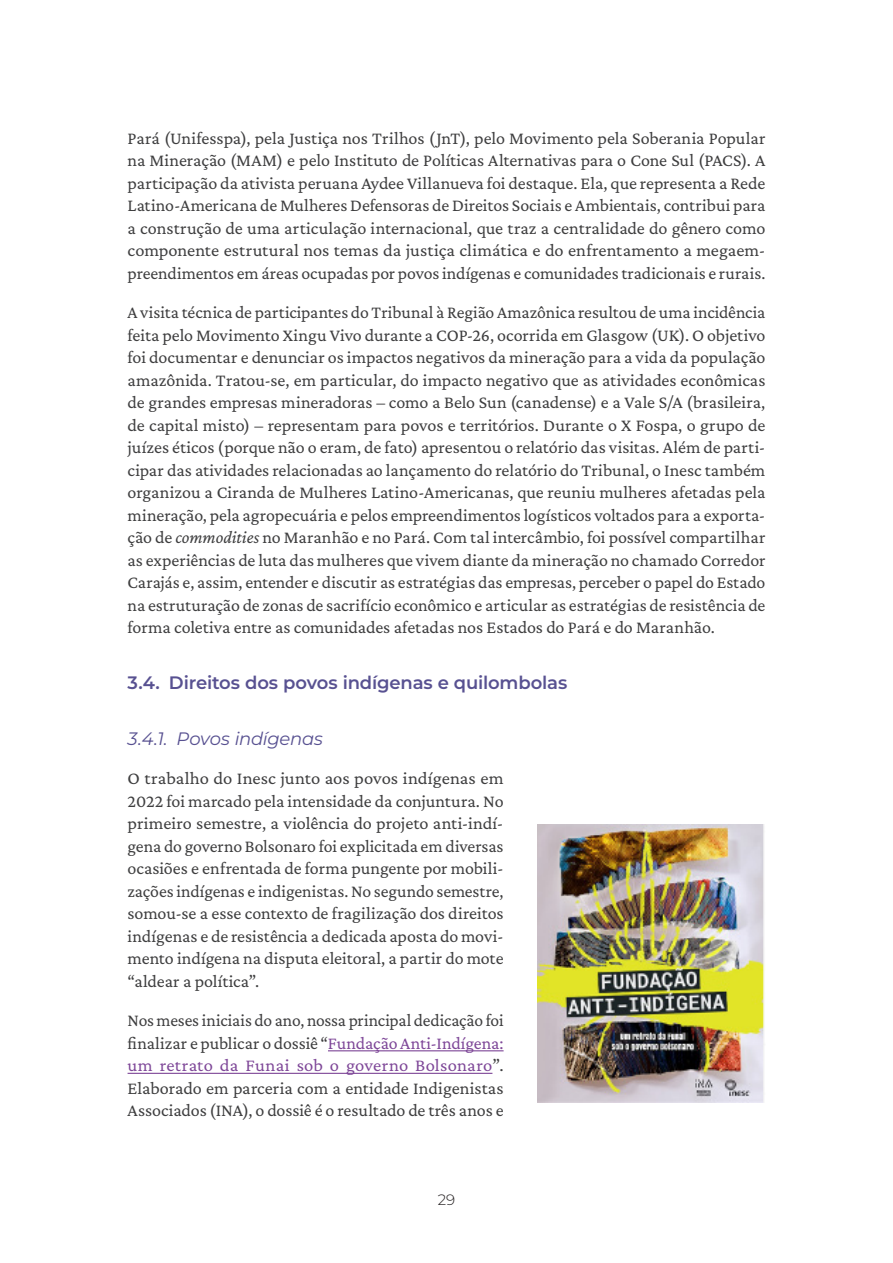
<style>
.page{position:relative;width:893px;height:1263px;background:#fff}
.page>*{position:absolute;margin:0;border:0;box-sizing:border-box;transform-origin:0 0}
.Texto{font:18px/22.5px "Crimson Pro";color:#3e3e3f;text-align:justify}
.t1{font:600 18px "Montserrat";letter-spacing:-.01em;color:#585191}
.t2{font:italic 18px "Montserrat";letter-spacing:-.015em;color:#585191}
.t3{font:300 15px "Montserrat";color:#231f20}
.s1{font-style:italic}
.s2{color:#7e4798}
</style>
<div class="page">
<hr style="left:328px;top:1050px;width:176px;height:1px;background:#7e4798">
<hr style="left:128px;top:1073px;width:364px;height:1px;background:#7e4798">
<img style="left:538px;top:824px;width:227px;height:278px">
<p class="Texto" style="left:128px;top:126px;width:639px;text-align:left">Pará (Unifesspa), pela Justiça nos Trilhos (JnT), pelo Movimento pela Soberania Popular na Mineração (MAM) e pelo Instituto de Políticas Alternativas para o Cone Sul (PACS). A participação da ativista peruana Aydee Villanueva foi destaque. Ela, que representa a Rede Latino-Americana de Mulheres Defensoras de Direitos Sociais e Ambientais, contribui para a construção de uma articulação internacional, que traz a centralidade do gênero como componente estrutural nos temas da justiça climática e do enfrentamento a megaem&shy;preendimentos em áreas ocupadas por povos indígenas e comunidades tradicionais e rurais.</p>
<p class="Texto" style="left:128px;top:301px;width:639px">A visita técnica de participantes do Tribunal à Região Amazônica resultou de uma incidência feita pelo Movimento Xingu Vivo durante a COP-26, ocorrida em Glasgow (UK). O objetivo foi documentar e denunciar os impactos negativos da mineração para a vida da população amazônida. Tratou-se, em particular, do impacto negativo que as atividades econômicas de grandes empresas mineradoras – como a Belo Sun (canadense) e a Vale S/A (brasileira, de capital misto) – representam para povos e territórios. Durante o X Fospa, o grupo de juízes éticos (porque não o eram, de fato) apresentou o relatório das visitas. Além de parti&shy;cipar das atividades relacionadas ao lançamento do relatório do Tribunal, o Inesc também organizou a Ciranda de Mulheres Latino-Americanas, que reuniu mulheres afetadas pela mineração, pela agropecuária e pelos empreendimentos logísticos voltados para a exporta&shy;ção de <span class="s1">commodities</span> no Maranhão e no Pará. Com tal intercâmbio, foi possível compartilhar as experiências de luta das mulheres que vivem diante da mineração no chamado Corredor Carajás e, assim, entender e discutir as estratégias das empresas, perceber o papel do Estado na estruturação de zonas de sacrifício econômico e articular as estratégias de resistência de forma coletiva entre as comunidades afetadas nos Estados do Pará e do Maranhão.</p>
<p class="t1" style="left:128px;top:670px;width:441px">3.4. Direitos dos povos indígenas e quilombolas</p>
<p class="t2" style="left:128px;top:726px;width:197px">3.4.1. Povos indígenas</p>
<p class="Texto" style="left:128px;top:767px;width:378px">O trabalho do Inesc junto aos povos indígenas em 2022 foi marcado pela intensidade da conjuntura. No primeiro semestre, a violência do projeto anti-indí&shy;gena do governo Bolsonaro foi explicitada em diversas ocasiões e enfrentada de forma pungente por mobili&shy;zações indígenas e indigenistas. No segundo semestre, somou-se a esse contexto de fragilização dos direitos indígenas e de resistência a dedicada aposta do movi&shy;mento indígena na disputa eleitoral, a partir do mote “aldear a política”.</p>
<p class="Texto" style="left:128px;top:1009px;width:378px">Nos meses iniciais do ano, nossa principal dedicação foi finalizar e publicar o dossiê “<span class="s2">Fundação Anti-Indígena: um retrato da Funai sob o governo Bolsonaro</span>”.<br>Elaborado em parceria com a entidade Indigenistas Associados (INA), o dossiê é o resultado de três anos e</p>
<p class="t3" style="left:438px;top:1190px;width:19px">29</p>
</div>
